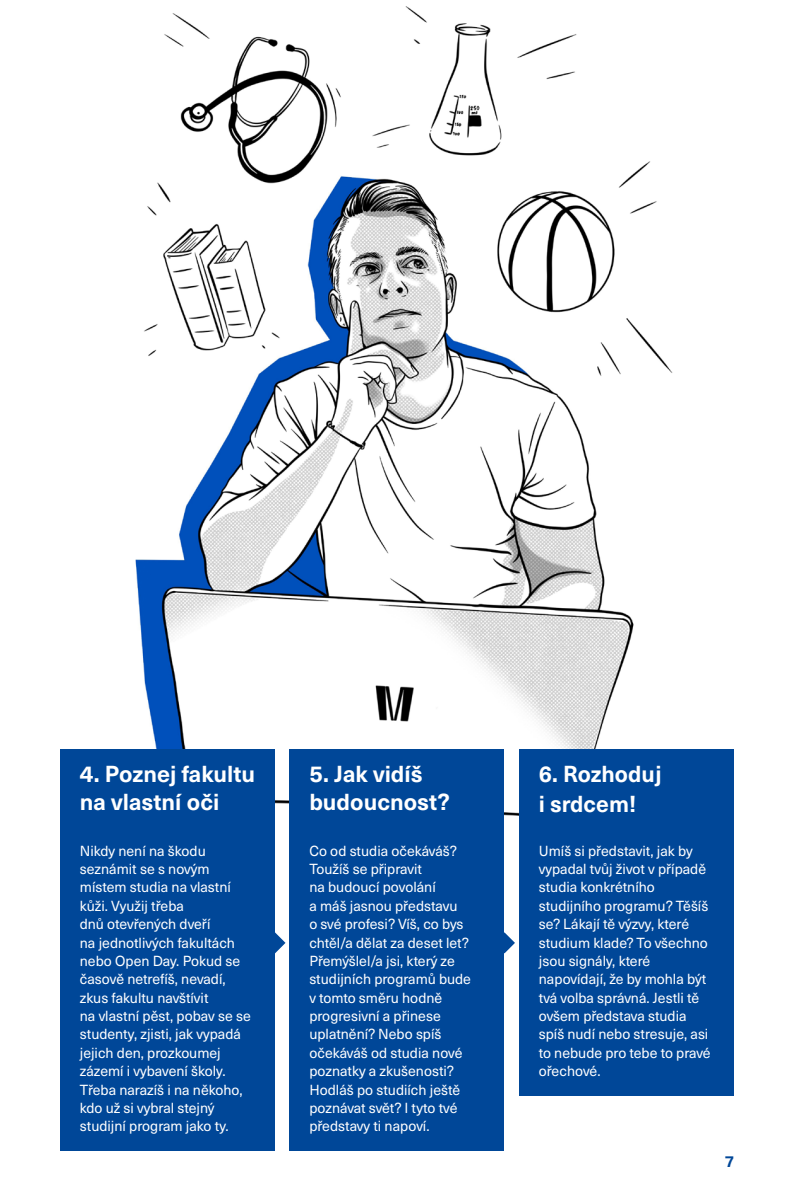
<style>
.page{position:relative;width:794px;height:1191px;background:#fff}
.page>*{position:absolute;margin:0;border:0;box-sizing:border-box;transform-origin:0 0}
.perex{font:700 22.75px/28px "Neue Haas Unica Pro";color:#fff}
.t1{font:700 15.75px "Neue Haas Unica Pro";color:#004798}
.sazba_Haas{font:14.35px/18.4px "Neue Haas Unica Pro";color:#fff}
</style>
<div class="page">
<img style="left:135px;top:6px;width:538px;height:810px">
<div style="left:289px;top:749px;width:215px;height:402px;background:#004798"></div>
<div style="left:60px;top:749px;width:215px;height:402px;background:#004798"></div>
<div style="left:519px;top:749px;width:215px;height:347px;background:#004798"></div>
<svg style="left:275px;top:932px;width:10px;height:21px"></svg>
<svg style="left:504px;top:932px;width:11px;height:21px"></svg>
<p class="perex" style="left:80px;top:760px;width:177px">4. Poznej fakultu na vlastní oči</p>
<p class="sazba_Haas" style="left:80px;top:841px;width:172px">Nikdy není na škodu seznámit se s novým místem studia na vlastní kůži. Využij třeba<br>dnů otevřených dveří<br>na jednotlivých fakultách nebo Open Day. Pokud se časově netrefíš, nevadí, zkus fakultu navštívit<br>na vlastní pěst, pobav se se studenty, zjisti, jak vypadá jejich den, prozkoumej zázemí i vybavení školy.<br>Třeba narazíš i na někoho, kdo už si vybral stejný studijní program jako ty.</p>
<p class="perex" style="left:309px;top:760px;width:142px">5. Jak vidíš budoucnost?</p>
<p class="sazba_Haas" style="left:309px;top:841px;width:163px">Co od studia očekáváš?<br>Toužíš se připravit<br>na budoucí povolání<br>a máš jasnou představu<br>o své profesi? Víš, co bys chtěl/a dělat za deset let?<br>Přemýšlel/a jsi, který ze studijních programů bude v tomto směru hodně progresivní a přinese uplatnění? Nebo spíš očekáváš od studia nové poznatky a zkušenosti?<br>Hodláš po studiích ještě poznávat svět? I tyto tvé představy ti napoví.</p>
<p class="perex" style="left:539px;top:759px;width:124px;line-height:29.4px">6. Rozhoduj i srdcem!</p>
<p class="sazba_Haas" style="left:539px;top:841px;width:173px">Umíš si představit, jak by vypadal tvůj život v případě studia konkrétního studijního programu? Těšíš se? Lákají tě výzvy, které studium klade? To všechno jsou signály, které napovídají, že by mohla být tvá volba správná. Jestli tě ovšem představa studia spíš nudí nebo stresuje, asi to nebude pro tebe to pravé ořechové.</p>
<p class="t1" style="left:725px;top:1152px;width:11px">7</p>
</div>
